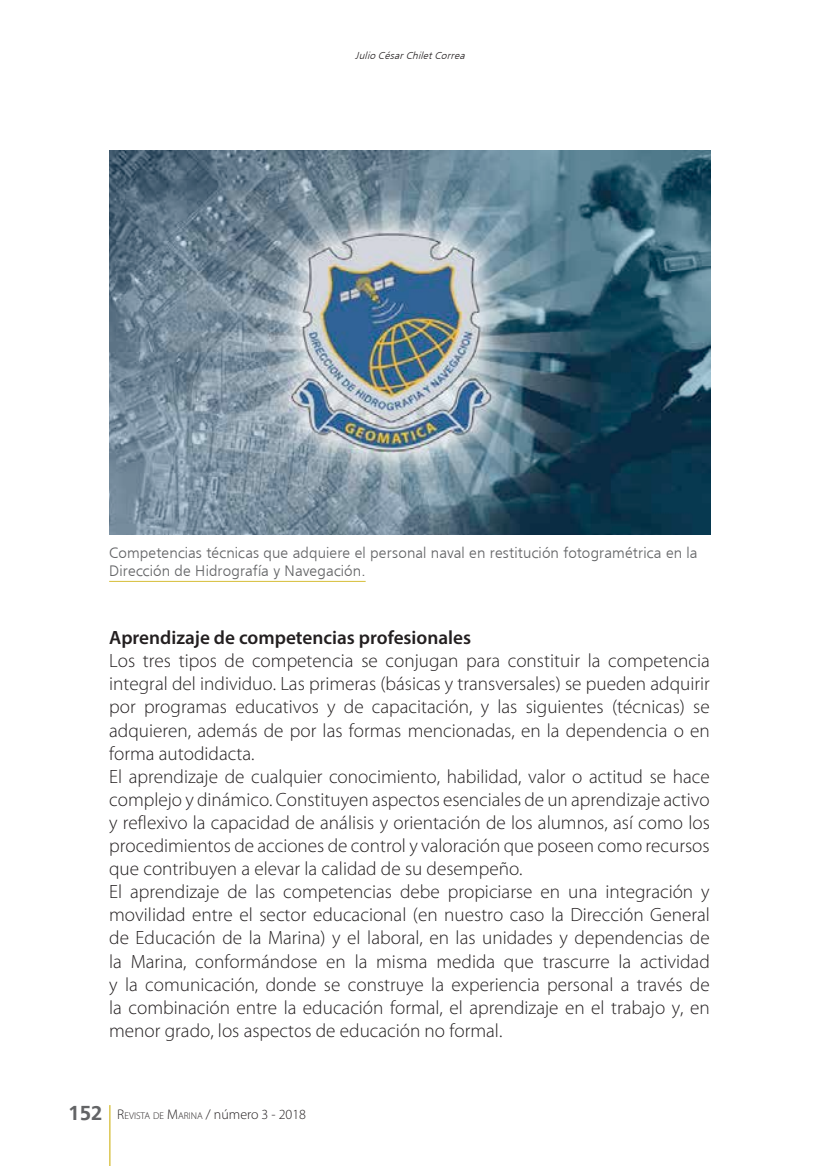
<style>
.page{position:relative;width:819px;height:1166px;background:#fff}
.page>*{position:absolute;margin:0;border:0;box-sizing:border-box;transform-origin:0 0}
.t1{font:300 19.25px/23.1px "Myriad Pro";color:#231f20}
.t2{font:300 15.75px/17.5px "Frugal Sans";letter-spacing:.005em;color:#636466}
.t3{font:italic 300 10.5px "Frugal Sans";color:#231f20}
.t4{font:300 9.8px "Myriad Pro";color:#231f20}
.s1{font-weight:600}
.s2{font-family:"Frugal Sans";font-weight:700;font-size:21px;color:#636466}
.s3{font-size:14px}
</style>
<div class="page">
<hr style="left:109px;top:1105px;width:1px;height:61px;background:#d6be38">
<img style="left:109px;top:151px;width:601px;height:383px">
<hr style="left:109px;top:581px;width:256px;height:1px;background:#d6be38">
<p class="t3" style="left:355px;top:50px;width:114px">JulioCésarChiletCorrea</p>
<p class="t2" style="left:109px;top:544px;width:590px">Competencias técnicas que adquiere el personal naval en restitución fotogramétrica en la<br>Dirección de Hidrografía y Navegación.</p>
<p class="t1" style="left:109px;top:626px;width:602px"><span class="s1">Aprendizaje de competencias profesionales<br></span>Los tres tipos de competencia se conjugan para constituir la competencia integral del individuo. Las primeras (básicas y transversales) se pueden adquirir por programas educativos y de capacitación, y las siguientes (técnicas) se adquieren, además de por las formas mencionadas, en la dependencia o en forma autodidacta.<br>El aprendizaje de cualquier conocimiento, habilidad, valor o actitud se hace complejo y dinámico. Constituyen aspectos esenciales de un aprendizaje activo y reflexivo la capacidad de análisis y orientación de los alumnos, así como los procedimientos de acciones de control y valoración que poseen como recursos que contribuyen a elevar la calidad de su desempeño.<br>El aprendizaje de las competencias debe propiciarse en una integración y movilidad entre el sector educacional (en nuestro caso la Dirección General de Educación de la Marina) y el laboral, en las unidades y dependencias de la Marina, conformándose en la misma medida que trascurre la actividad y la comunicación, donde se construye la experiencia personal a través de la combinación entre la educación formal, el aprendizaje en el trabajo y, en menor grado, los aspectos de educación no formal.</p>
<p class="t4" style="left:68px;top:1109px;width:239px"><span class="s2">152</span> <span class="s3">R</span>EVISTA DE <span class="s3">M</span>ARINA <span class="s3">/</span> <span class="s3">número 3 - 2018</span></p>
</div>
